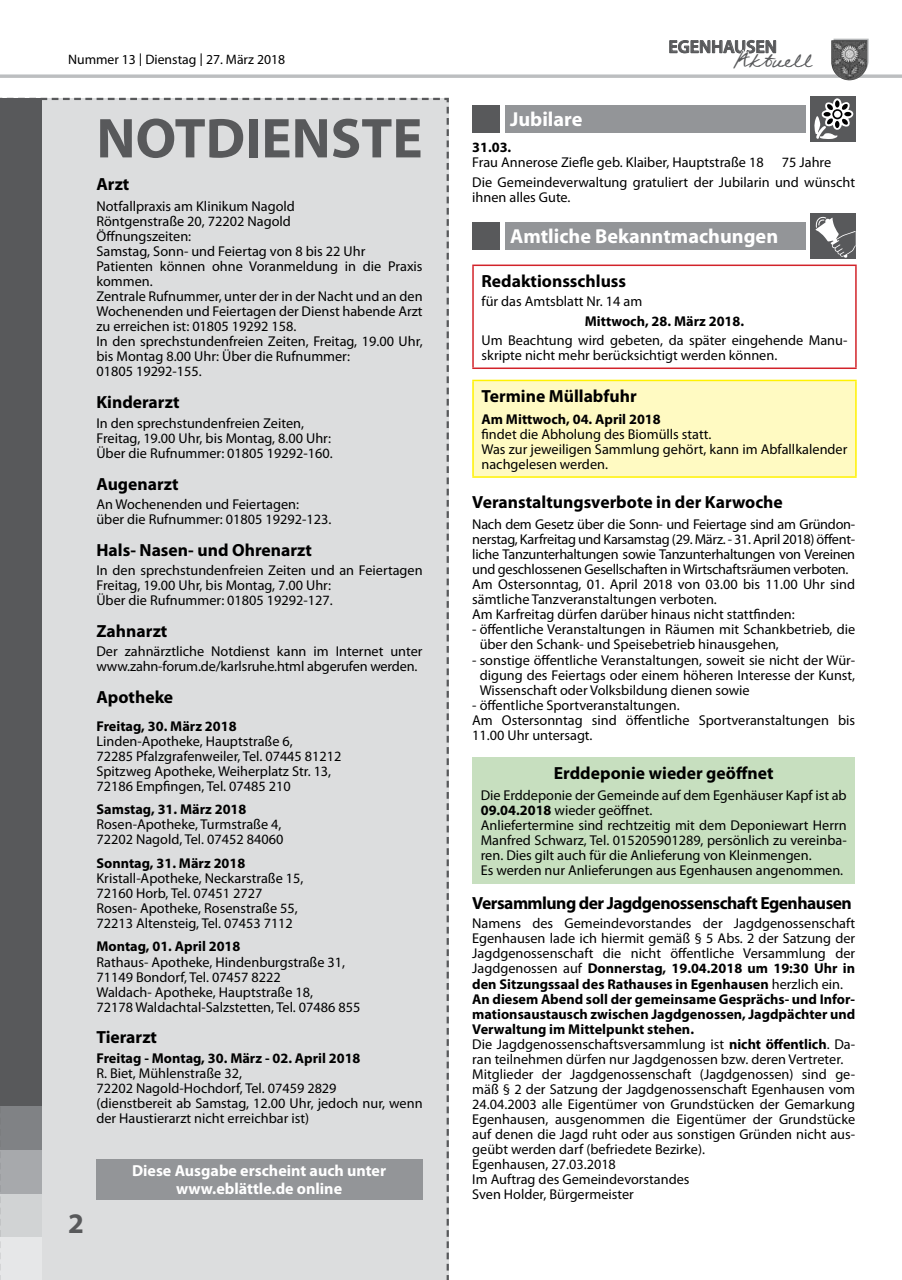
<style>
.page{position:relative;width:902px;height:1280px;background:#fff}
.page>*{position:absolute;margin:0;border:0;box-sizing:border-box;transform-origin:0 0}
.t1{font:700 56.7px "Myriad Pro";color:#58595b}
.t2{font:700 28.5px "Myriad Pro";color:#58595b}
.t3{font:22.95px "Federico Handwriting";color:#58595b}
.t4{font:700 20.25px "Myriad";color:#fff}
.t5{font:600 18px "Myriad Pro";color:#58595b}
.t6{font:700 17.55px "Myriad Pro";color:#000}
.t7{font:700 17.55px "Myriad Pro";letter-spacing:-.03em;color:#000}
.t8{font:700 16.05px/17.5px "Myriad Pro";color:#fff;text-align:center}
.t9{font:14.25px/15px "Myriad Pro";color:#000}
.t10{font:14.25px/15px "Myriad Pro";letter-spacing:-.02em;color:#000}
.t11{font:700 14.25px "Myriad Pro";color:#000}
.t12{font:13.65px "Myriad Pro";color:#000}
.s1{font-family:"Lucida Sans"}
.s2{font-weight:700}
</style>
<div class="page">
<svg style="left:0;top:97px;width:449px;height:1183px;background:#d0d1d2"></svg>
<hr style="left:0;top:75px;width:901px;height:3px;background:#bcbec0">
<svg style="left:669px;top:40px;width:108px;height:14px"></svg>
<svg style="left:833px;top:39px;width:35px;height:36px"></svg>
<img style="left:831px;top:40px;width:36px;height:40px">
<div style="left:810px;top:97px;width:46px;height:45px;background:#58595b"></div>
<div style="left:504px;top:105px;width:301px;height:28px;background:#939598"></div>
<div style="left:472px;top:106px;width:28px;height:27px;background:#58595b"></div>
<svg style="left:814px;top:98px;width:39px;height:41px"></svg>
<div style="left:834px;top:111px;width:6px;height:7px;background:#fff;border-radius:50%"></div>
<div style="left:810px;top:213px;width:46px;height:46px;background:#58595b"></div>
<svg style="left:815px;top:216px;width:40px;height:42px"></svg>
<div style="left:504px;top:222px;width:301px;height:28px;background:#939598"></div>
<div style="left:472px;top:222px;width:28px;height:28px;background:#58595b"></div>
<hr style="left:472px;top:265px;width:384px;height:1px;background:#d2232a">
<hr style="left:472px;top:266px;width:1px;height:101px;background:#d2232a">
<hr style="left:855px;top:266px;width:1px;height:101px;background:#d2232a">
<hr style="left:472px;top:367px;width:384px;height:2px;background:#d2232a">
<div style="left:473px;top:380px;width:382px;height:97px;background:#fffac2"></div>
<hr style="left:472px;top:380px;width:384px;height:1px;background:#fff200">
<hr style="left:472px;top:381px;width:1px;height:95px;background:#fff200">
<hr style="left:855px;top:381px;width:1px;height:95px;background:#fff200">
<hr style="left:472px;top:476px;width:384px;height:2px;background:#fff200">
<div style="left:472px;top:757px;width:383px;height:126px;background:#c7dfbf"></div>
<div style="left:96px;top:1159px;width:326px;height:40px;background:#939598"></div>
<p class="t12" style="left:68px;top:51px;width:218px">Nummer 13 <span class="s1">|</span> Dienstag <span class="s1">|</span> 27. März 2018</p>
<h1 class="t1" style="left:96px;top:101px;width:327px">NOTDIENSTE</h1>
<p class="t6" style="left:96px;top:173px;width:34px">Arzt</p>
<p class="t9" style="left:96px;top:199px;width:328px">Notfallpraxis am Klinikum Nagold<br>Röntgenstraße 20, 72202 Nagold<br>Öffnungszeiten:<br>Samstag, Sonn- und Feiertag von 8 bis 22 Uhr Patienten können ohne Voranmeldung in die Praxis kommen.<br>Zentrale Rufnummer, unter der in der Nacht und an den Wochenenden und Feiertagen der Dienst habende Arzt zu erreichen ist: 01805 19292 158.<br>In den sprechstundenfreien Zeiten, Freitag, 19.00 Uhr, bis Montag 8.00 Uhr: Über die Rufnummer:<br>01805 19292-155.</p>
<p class="t6" style="left:96px;top:391px;width:84px">Kinderarzt</p>
<p class="t9" style="left:96px;top:415px;width:238px">In den sprechstundenfreien Zeiten,<br>Freitag, 19.00 Uhr, bis Montag, 8.00 Uhr:<br>Über die Rufnummer: 01805 19292-160.</p>
<p class="t6" style="left:96px;top:472px;width:84px">Augenarzt</p>
<p class="t9" style="left:96px;top:496px;width:236px">An Wochenenden und Feiertagen:<br>über die Rufnummer: 01805 19292-123.</p>
<p class="t6" style="left:96px;top:538px;width:217px">Hals- Nasen- und Ohrenarzt</p>
<p class="t9" style="left:96px;top:562px;width:328px">In den sprechstundenfreien Zeiten und an Feiertagen<br>Freitag, 19.00 Uhr, bis Montag, 7.00 Uhr:<br>Über die Rufnummer: 01805 19292-127.</p>
<p class="t6" style="left:96px;top:620px;width:72px">Zahnarzt</p>
<p class="t9" style="left:96px;top:644px;width:327px">Der zahnärztliche Notdienst kann im Internet unter www.zahn-forum.de/karlsruhe.html abgerufen werden.</p>
<p class="t6" style="left:96px;top:686px;width:78px">Apotheke</p>
<p class="t11" style="left:96px;top:717px;width:142px">Freitag, 30. März 2018</p>
<p class="t9" style="left:96px;top:733px;width:246px">Linden-Apotheke, Hauptstraße 6,<br>72285 Pfalzgrafenweiler, Tel. 07445 81212<br>Spitzweg Apotheke, Weiherplatz Str. 13, 72186 Empfingen, Tel. 07485 210</p>
<p class="t11" style="left:96px;top:800px;width:151px">Samstag, 31. März 2018</p>
<p class="t9" style="left:96px;top:817px;width:188px">Rosen-Apotheke, Turmstraße 4,<br>72202 Nagold, Tel. 07452 84060</p>
<p class="t11" style="left:96px;top:854px;width:150px">Sonntag, 31. März 2018</p>
<p class="t9" style="left:96px;top:870px;width:208px">Kristall-Apotheke, Neckarstraße 15, 72160 Horb, Tel. 07451 2727<br>Rosen- Apotheke, Rosenstraße 55, 72213 Altensteig, Tel. 07453 7112</p>
<p class="t11" style="left:96px;top:937px;width:145px">Montag, 01. April 2018</p>
<p class="t9" style="left:96px;top:954px;width:265px">Rathaus- Apotheke, Hindenburgstraße 31, 71149 Bondorf, Tel. 07457 8222<br>Waldach- Apotheke, Hauptstraße 18,<br>72178 Waldachtal-Salzstetten, Tel. 07486 855</p>
<p class="t6" style="left:96px;top:1026px;width:62px">Tierarzt</p>
<p class="t11" style="left:96px;top:1048px;width:265px">Freitag - Montag, 30. März - 02. April 2018</p>
<p class="t9" style="left:96px;top:1065px;width:327px">R. Biet, Mühlenstraße 32,<br>72202 Nagold-Hochdorf, Tel. 07459 2829<br>(dienstbereit ab Samstag, 12.00 Uhr, jedoch nur, wenn der Haustierarzt nicht erreichbar ist)</p>
<h2 class="t2" style="left:68px;top:1205px;width:17px">2</h2>
<p class="t8" style="left:132px;top:1161px;width:255px">Diese Ausgabe erscheint auch unter www.eblättle.de online</p>
<p class="t5" style="left:668px;top:35px;width:110px">EGENHAUSEN</p>
<h3 class="t3" style="left:733px;top:46px;width:80px">Aktuell</h3>
<h3 class="t4" style="left:510px;top:109px;width:74px">Jubilare</h3>
<p class="t11" style="left:472px;top:138px;width:41px">31.03.</p>
<p class="t9" style="left:472px;top:155px;width:293px">Frau Annerose Ziefle geb. Klaiber, Hauptstraße 18</p>
<p class="t9" style="left:472px;top:153px;width:384px;line-height:19.4px;text-indent:309px">75 Jahre<br>Die Gemeindeverwaltung gratuliert der Jubilarin und wünscht</p>
<p class="t9" style="left:472px;top:189px;width:100px">ihnen alles Gute.</p>
<h3 class="t4" style="left:510px;top:225px;width:269px">Amtliche Bekanntmachungen</h3>
<p class="t6" style="left:481px;top:270px;width:146px">Redaktionsschluss</p>
<p class="t9" style="left:481px;top:294px;width:162px">für das Amtsblatt Nr. 14 am</p>
<p class="t11" style="left:584px;top:311px;width:161px">Mittwoch, 28. März 2018.</p>
<p class="t9" style="left:481px;top:332px;width:367px">Um Beachtung wird gebeten, da später eingehende Manu&shy;skripte nicht mehr berücksichtigt werden können.</p>
<p class="t6" style="left:481px;top:385px;width:157px">Termine Müllabfuhr</p>
<p class="t11" style="left:481px;top:409px;width:181px">Am Mittwoch, 04. April 2018</p>
<p class="t9" style="left:481px;top:426px;width:367px">findet die Abholung des Biomülls statt.<br>Was zur jeweiligen Sammlung gehört, kann im Abfallkalender nachgelesen werden.</p>
<p class="t6" style="left:472px;top:490px;width:312px">Veranstaltungsverbote in der Karwoche</p>
<p class="t10" style="left:472px;top:517px;width:384px">Nach dem Gesetz über die Sonn- und Feiertage sind am Gründon&shy;nerstag, Karfreitag und Karsamstag (29. März. - 31. April 2018) öffent&shy;liche Tanzunterhaltungen sowie Tanzunterhaltungen von Vereinen und geschlossenen Gesellschaften in Wirtschaftsräumen verboten.<br>Am Ostersonntag, 01. April 2018 von 03.00 bis 11.00 Uhr sind sämtliche Tanzveranstaltungen verboten.<br>Am Karfreitag dürfen darüber hinaus nicht stattfinden:</p>
<p class="t9" style="left:479px;top:622px;width:377px;text-indent:-7px">- öffentliche Veranstaltungen in Räumen mit Schankbetrieb, die über den Schank- und Speisebetrieb hinausgehen,</p>
<p class="t9" style="left:479px;top:652px;width:377px;text-align:justify;text-indent:-7px">- sonstige öffentliche Veranstaltungen, soweit sie nicht der Wür&shy;digung des Feiertags oder einem höheren Interesse der Kunst, Wissenschaft oder Volksbildung dienen sowie</p>
<p class="t9" style="left:472px;top:697px;width:384px">- öffentliche Sportveranstaltungen.<br>Am Ostersonntag sind öffentliche Sportveranstaltungen bis<br>11.00 Uhr untersagt.</p>
<p class="t6" style="left:554px;top:761px;width:221px">Erddeponie wieder geöffnet</p>
<p class="t9" style="left:480px;top:787px;width:367px">Die Erddeponie der Gemeinde auf dem Egenhäuser Kapf ist ab <span class="s2">09.04.2018</span> wieder geöffnet.<br>Anliefertermine sind rechtzeitig mit dem Deponiewart Herrn Manfred Schwarz, Tel. 015205901289, persönlich zu vereinba&shy;ren. Dies gilt auch für die Anlieferung von Kleinmengen.<br>Es werden nur Anlieferungen aus Egenhausen angenommen.</p>
<p class="t7" style="left:472px;top:892px;width:381px">Versammlung der Jagdgenossenschaft Egenhausen</p>
<p class="t9" style="left:472px;top:916px;width:384px">Namens des Gemeindevorstandes der Jagdgenossenschaft Egenhausen lade ich hiermit gemäß § 5 Abs. 2 der Satzung der Jagdgenossenschaft die nicht öffentliche Versammlung der Jagdgenossen auf <span class="s2">Donnerstag, 19.04.2018 um 19:30 Uhr in den Sitzungssaal des Rathauses in Egenhausen</span> herzlich ein.<br><span class="s2">An diesem Abend soll der gemeinsame Gesprächs- und Infor&shy;mationsaustausch zwischen Jagdgenossen, Jagdpächter und Verwaltung im Mittelpunkt stehen.<br></span>Die Jagdgenossenschaftsversammlung ist <span class="s2">nicht öffentlich</span>. Da&shy;ran teilnehmen dürfen nur Jagdgenossen bzw. deren Vertreter.<br>Mitglieder der Jagdgenossenschaft (Jagdgenossen) sind ge&shy;mäß § 2 der Satzung der Jagdgenossenschaft Egenhausen vom 24.04.2003 alle Eigentümer von Grundstücken der Gemarkung Egenhausen, ausgenommen die Eigentümer der Grundstücke auf denen die Jagd ruht oder aus sonstigen Gründen nicht aus&shy;geübt werden darf (befriedete Bezirke).<br>Egenhausen, 27.03.2018<br>Im Auftrag des Gemeindevorstandes<br>Sven Holder, Bürgermeister</p>
</div>
